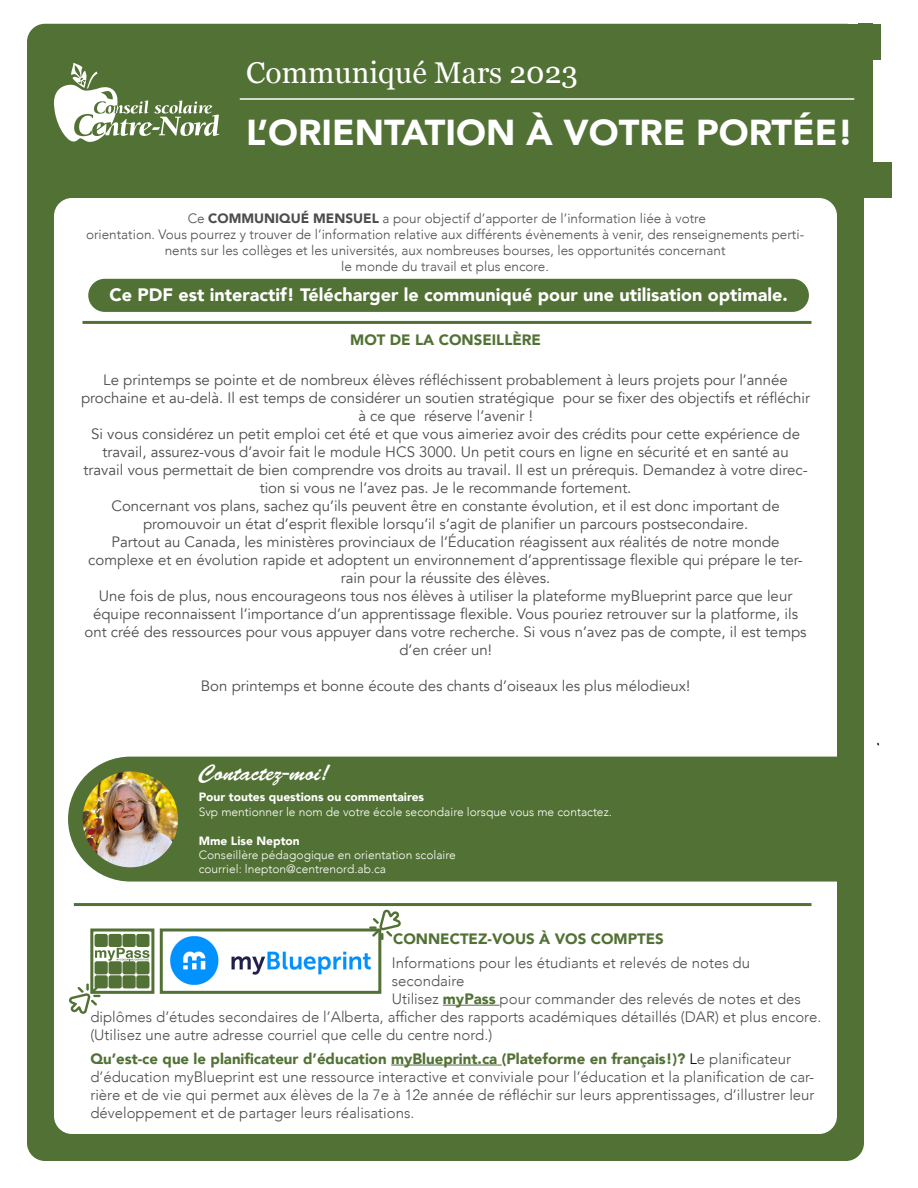
<style>
.page{position:relative;width:918px;height:1188px;background:#fff}
.page>*{position:absolute;margin:0;border:0;box-sizing:border-box;transform-origin:0 0}
.t1{font:900 36px "Avenir";color:#fff}
.t2{font:30px "Georgia";color:#fff}
.t3{font:22.5px "Brush Script Std";color:#fff}
.t4{font:900 18px "Avenir";color:#fff}
.t5{font:15px/18px "Avenir";color:#4d4d4f;text-align:center}
.t6{font:300 15px/18px "Avenir";color:#4d4d4f}
.t7{font:900 15px "Avenir";color:#527134}
.t8{font:300 13.5px/16.2px "Avenir";color:#4d4d4f;text-align:center}
.t9{font:300 12px/14.4px "Avenir";color:#fff}
.t10{font:900 12px "Avenir";color:#fff}
.s1{font-weight:900}
.s2{font-weight:900;color:#527134}
.s3{color:#000}
</style>
<div class="page">
<div style="left:27px;top:24px;width:837px;height:1137px;background:#527134;border-radius:18px"></div>
<div style="left:54px;top:198px;width:783px;height:936px;background:#fff;border-radius:18px"></div>
<hr style="left:240px;top:98px;width:614px;height:2px;background:#fff">
<div style="left:88px;top:279px;width:721px;height:33px;background:#527134;border-radius:17px"></div>
<div style="left:837px;top:162px;width:54px;height:36px;background:#527134"></div>
<div style="left:827px;top:24px;width:54px;height:36px;background:#527134"></div>
<div style="left:68px;top:757px;width:769px;height:125px;background:#527134"></div>
<svg style="left:54px;top:63px;width:165px;height:79px"></svg>
<img style="left:83px;top:771px;width:95px;height:96px;border-radius:48px">
<hr style="left:82px;top:321px;width:730px;height:3px;background:#527134">
<hr style="left:74px;top:903px;width:738px;height:3px;background:#527134">
<hr style="left:443px;top:1005px;width:57px;height:1px;background:#527134">
<div style="left:95px;top:934px;width:13px;height:13px;background:#527134;border-radius:2px"></div>
<div style="left:109px;top:934px;width:13px;height:13px;background:#527134;border-radius:2px"></div>
<div style="left:123px;top:934px;width:13px;height:13px;background:#527134;border-radius:2px"></div>
<div style="left:136px;top:934px;width:14px;height:13px;background:#527134;border-radius:2px"></div>
<div style="left:95px;top:961px;width:13px;height:13px;background:#527134;border-radius:2px"></div>
<div style="left:109px;top:961px;width:13px;height:13px;background:#527134;border-radius:2px"></div>
<div style="left:123px;top:961px;width:13px;height:13px;background:#527134;border-radius:2px"></div>
<div style="left:136px;top:961px;width:14px;height:13px;background:#527134;border-radius:2px"></div>
<div style="left:95px;top:975px;width:13px;height:13px;background:#527134;border-radius:2px"></div>
<div style="left:109px;top:975px;width:13px;height:13px;background:#527134;border-radius:2px"></div>
<div style="left:123px;top:975px;width:13px;height:13px;background:#527134;border-radius:2px"></div>
<div style="left:136px;top:975px;width:14px;height:13px;background:#527134;border-radius:2px"></div>
<svg style="left:95px;top:948px;width:55px;height:13px"></svg>
<img style="left:169px;top:935px;width:202px;height:51px">
<div style="left:160px;top:928px;width:221px;height:66px;border:3px solid #527134"></div>
<hr style="left:391px;top:1065px;width:111px;height:1px;background:#527134">
<div style="left:90px;top:928px;width:64px;height:66px;border:3px solid #527134"></div>
<svg style="left:69px;top:984px;width:32px;height:30px"></svg>
<svg style="left:369px;top:909px;width:32px;height:31px"></svg>
<div style="left:859px;top:24px;width:14px;height:168px;background:#527134"></div>
<h2 class="t2" style="left:246px;top:51px;width:333px">Communiqué Mars 2023</h2>
<h1 class="t1" style="left:246px;top:102px;width:609px">L’ORIENTATION À VOTRE PORTÉE!</h1>
<p class="t8" style="left:86px;top:210px;width:720px">Ce <span class="s1">COMMUNIQUÉ MENSUEL</span> a pour objectif d’apporter de l’information liée à votre<br>orientation. Vous pourrez y trouver de l’information relative aux différents évènements à venir, des renseignements perti&shy;nents sur les collèges et les universités, aux nombreuses bourses, les opportunités concernant<br>le monde du travail et plus encore.</p>
<p class="t4" style="left:109px;top:280px;width:680px">Ce PDF est interactif! Télécharger le communiqué pour une utilisation optimale.</p>
<p class="t7" style="left:350px;top:327px;width:192px">MOT DE LA CONSEILLÈRE</p>
<p class="t5" style="left:81px;top:371px;width:730px">Le printemps se pointe et de nombreux élèves réfléchissent probablement à leurs projets pour l’année prochaine et au-delà. Il est temps de considérer un soutien stratégique pour se fixer des objectifs et réfléchir à ce que réserve l’avenir !<br>Si vous considérez un petit emploi cet été et que vous aimeriez avoir des crédits pour cette expérience de travail, assurez-vous d’avoir fait le module HCS 3000. Un petit cours en ligne en sécurité et en santé au travail vous permettait de bien comprendre vos droits au travail. Il est un prérequis. Demandez à votre direc&shy;tion si vous ne l’avez pas. Je le recommande fortement.<br>Concernant vos plans, sachez qu’ils peuvent être en constante évolution, et il est donc important de promouvoir un état d’esprit flexible lorsqu’il s’agit de planifier un parcours postsecondaire.<br>Partout au Canada, les ministères provinciaux de l’Éducation réagissent aux réalités de notre monde complexe et en évolution rapide et adoptent un environnement d’apprentissage flexible qui prépare le ter&shy;rain pour la réussite des élèves.<br>Une fois de plus, nous encourageons tous nos élèves à utiliser la plateforme myBlueprint parce que leur équipe reconnaissent l’importance d’un apprentissage flexible. Vous pouriez retrouver sur la platforme, ils ont créé des ressources pour vous appuyer dans votre recherche. Si vous n’avez pas de compte, il est temps d’en créer un!</p>
<p class="t5" style="left:201px;top:677px;width:491px">Bon printemps et bonne écoute des chants d’oiseaux les plus mélodieux!</p>
<h3 class="t3" style="left:199px;top:760px;width:132px">Contactez-moi!</h3>
<p class="t10" style="left:199px;top:787px;width:227px">Pour toutes questions ou commentaires</p>
<p class="t9" style="left:199px;top:804px;width:415px">Svp mentionner le nom de votre école secondaire lorsque vous me contactez.</p>
<p class="t10" style="left:199px;top:830px;width:103px">Mme Lise Nepton</p>
<p class="t9" style="left:199px;top:848px;width:259px">Conseillère pédagogique en orientation scolaire courriel: lnepton@centrenord.ab.ca</p>
<p class="t7" style="left:393px;top:925px;width:272px">CONNECTEZ-VOUS À VOS COMPTES</p>
<p class="t6" style="left:392px;top:954px;width:360px">Informations pour les étudiants et relevés de notes du</p>
<p class="t6" style="left:392px;top:972px;width:74px">secondaire</p>
<p class="t6" style="left:392px;top:990px;width:411px">Utilisez <span class="s2">myPass</span> pour commander des relevés de notes et des</p>
<p class="t6" style="left:90px;top:1008px;width:732px">diplômes d’études secondaires de l’Alberta, afficher des rapports académiques détaillés (DAR) et plus encore.</p>
<p class="t6" style="left:90px;top:1026px;width:403px">(Utilisez une autre adresse courriel que celle du centre nord.)</p>
<p class="t6" style="left:90px;top:1050px;width:726px"><span class="s2">Qu’est-ce que le planificateur d’éducation myBlueprint.ca (Plateforme en français!)?</span> <span class="s3">L</span>e planificateur d’éducation myBlueprint est une ressource interactive et conviviale pour l’éducation et la planification de car&shy;rière et de vie qui permet aux élèves de la 7e à 12e année de réfléchir sur leurs apprentissages, d’illustrer leur développement et de partager leurs réalisations.</p>
</div>
